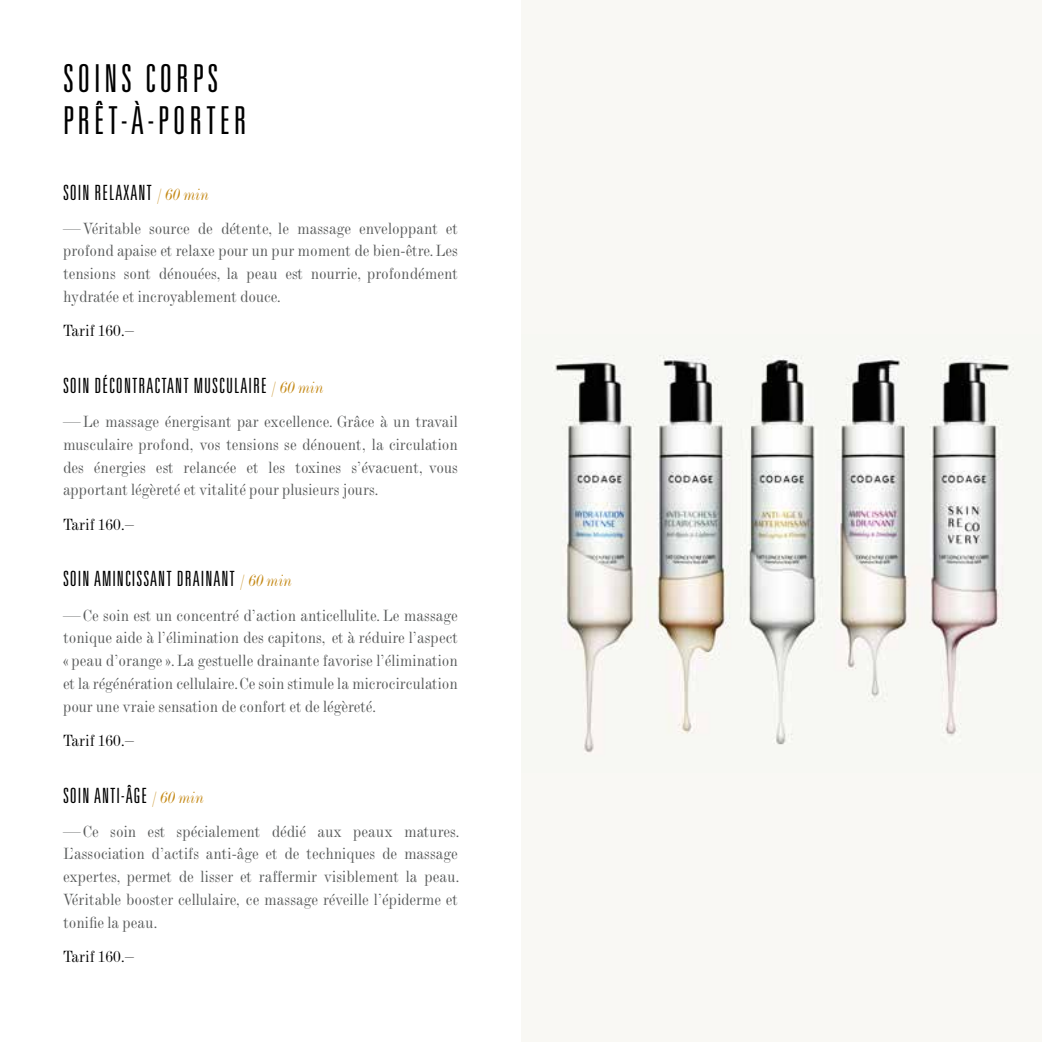
<style>
.page{position:relative;width:1042px;height:1042px;background:#fff}
.page>*{position:absolute;margin:0;border:0;box-sizing:border-box;transform-origin:0 0}
.t1{font:38.5px/42px "Univers LTCYR 49 Light Ult Cond";letter-spacing:.1em;color:#000}
.t2{font:21px "Univers LTCYR 49 Light Ult Cond";letter-spacing:.05em;color:#000}
.t3{font:condensed 17.5px/22.8px "Modern MT Std";color:#595b5b;text-align:justify}
.t4{font:condensed 17.5px "Modern MT Std";color:#000}
.s1{font-family:"Modern MT Std";font-style:italic;font-stretch:condensed;font-size:17.5px;color:#c58a18}
</style>
<div class="page">
<div style="left:522px;top:0;width:520px;height:1042px;background:#f9f8f4"></div>
<img style="left:554px;top:355px;width:457px;height:398px">
<h1 class="t1" style="left:63px;top:57px;width:185px">SOINS CORPS<br>PRÊT-À-PORTER</h1>
<p class="t2" style="left:63px;top:180px;width:148px">SOIN RELAXANT <span class="s1">/ 60 min</span></p>
<p class="t3" style="left:63px;top:217px;width:396px">—Véritable source de détente, le massage enveloppant et profond apaise et relaxe pour un pur moment de bien-être. Les tensions sont dénouées, la peau est nourrie, profondément hydratée et incroyablement douce.</p>
<p class="t4" style="left:63px;top:321px;width:72px">Tarif 160.–</p>
<p class="t2" style="left:63px;top:373px;width:262px">SOIN DÉCONTRACTANT MUSCULAIRE <span class="s1">/ 60 min</span></p>
<p class="t3" style="left:63px;top:410px;width:396px">—Le massage énergisant par excellence. Grâce à un travail musculaire profond, vos tensions se dénouent, la circulation des énergies est relancée et les toxines s’évacuent, vous apportant légèreté et vitalité pour plusieurs jours.</p>
<p class="t4" style="left:63px;top:514px;width:72px">Tarif 160.–</p>
<p class="t2" style="left:63px;top:566px;width:231px">SOIN AMINCISSANT DRAINANT <span class="s1">/ 60 min</span></p>
<p class="t3" style="left:63px;top:604px;width:396px">—Ce soin est un concentré d’action anticellulite. Le massage tonique aide à l’élimination des capitons, et à réduire l’aspect « peau d’orange ». La gestuelle drainante favorise l’élimination et la régénération cellulaire. Ce soin stimule la microcirculation pour une vraie sensation de confort et de légèreté.</p>
<p class="t4" style="left:63px;top:730px;width:72px">Tarif 160.–</p>
<p class="t2" style="left:63px;top:783px;width:143px">SOIN ANTI-ÂGE <span class="s1">/ 60 min</span></p>
<p class="t3" style="left:63px;top:820px;width:398px">—Ce soin est spécialement dédié aux peaux matures.<br>L’association d’actifs anti-âge et de techniques de massage expertes, permet de lisser et raffermir visiblement la peau.<br>Véritable booster cellulaire, ce massage réveille l’épiderme et tonifie la peau.</p>
<p class="t4" style="left:63px;top:946px;width:72px">Tarif 160.–</p>
</div>
